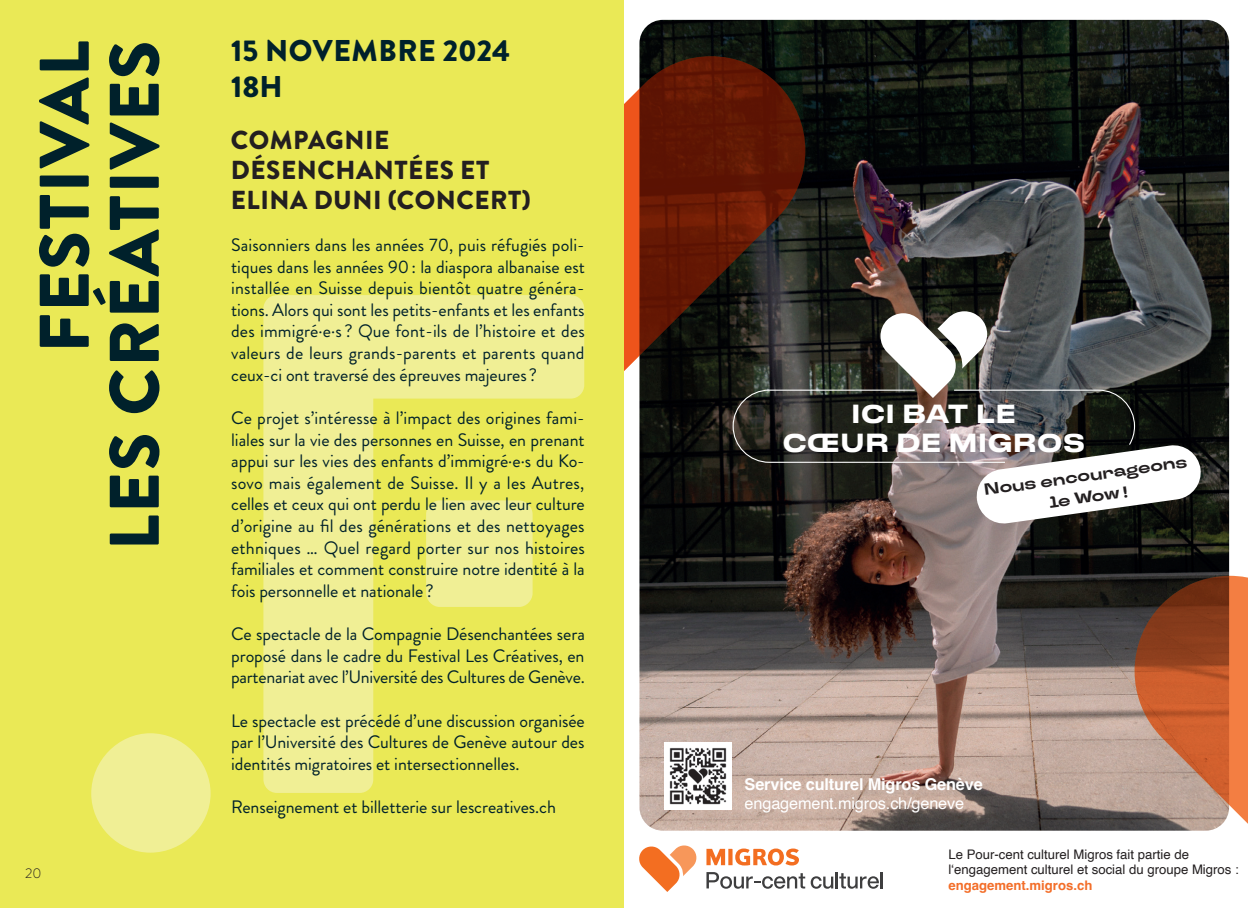
<style>
.page{position:relative;width:1248px;height:908px;background:#fff}
.page>*{position:absolute;margin:0;border:0;box-sizing:border-box;transform-origin:0 0}
.Artiste{font:900 70px/70px "Brandon Grotesque";letter-spacing:.02em;color:#00212b;text-align:right}
.Date_et_horaire{font:900 30px "Brandon Grotesque";letter-spacing:.015em;color:#00212b}
.sous-titre{font:900 26px/30px "Brandon Grotesque";letter-spacing:.02em;color:#231f20}
.t1{font:500 24.4px/28.4px "Druk Text Wide Web";color:#fff;text-align:center}
.Texte_courant{font:18px/21.6px "Brandon Grotesque";letter-spacing:-.005em;color:#00212b;text-align:justify}
.t2{font:700 16.2px/19.4px "Helvetica";letter-spacing:-.01em;color:#fff}
.t3{font:16px/21.4px "TT Travels Next Bold";color:#231f20;text-align:center}
.Artiste-2{font:300 14px "Brandon Grotesque";color:#231f20}
.t4{font:13.2px/15.8px "Helvetica";color:#231f20}
.s1{font-weight:400}
.s2{font-weight:700;color:#f36e29}
</style>
<div class="page">
<div style="left:0;top:0;width:624px;height:907px;background:#eae956"></div>
<svg style="left:263px;top:295px;width:321px;height:497px;fill:#f0ef95"></svg>
<div style="left:426px;top:500px;width:106px;height:106px;background:#f0ef95;border-radius:14px"></div>
<div style="left:91px;top:733px;width:119px;height:119px;background:#f0ef95;border-radius:50%"></div>
<img style="left:639px;top:20px;width:589px;height:810px">
<svg style="left:732px;top:311px;width:470px;height:214px"></svg>
<svg style="left:1134px;top:575px;width:113px;height:256px;background:#af6847"></svg>
<svg style="left:624px;top:56px;width:181px;height:334px;background:#552414"></svg>
<svg style="left:706px;top:872px;width:176px;height:16px"></svg>
<svg style="left:706px;top:848px;width:93px;height:17px"></svg>
<svg style="left:639px;top:845px;width:58px;height:46px"></svg>
<img style="left:664px;top:741px;width:67px;height:67px">
<p class="Artiste" style="left:30px;top:550px;width:511px;rotate:-90deg">FESTIVAL<br>LES CRÉATIVES</p>
<p class="Artiste-2" style="left:25px;top:863px;width:18px">20</p>
<p class="Date_et_horaire" style="left:231px;top:29px;width:280px">15 NOVEMBRE 2024</p>
<p class="Date_et_horaire" style="left:231px;top:65px;width:53px">18H</p>
<p class="sous-titre" style="left:231px;top:125px;width:301px">COMPAGNIE<br>DÉSENCHANTÉES ET<br>ELINA DUNI (CONCERT)</p>
<p class="Texte_courant" style="left:231px;top:234px;width:355px">Saisonniers dans les années 70, puis réfugiés poli&shy;tiques dans les années 90: la diaspora albanaise est installée en Suisse depuis bientôt quatre généra&shy;tions. Alors qui sont les petits-enfants et les enfants des immigré·e·s ? Que font-ils de l’histoire et des valeurs de leurs grands-parents et parents quand ceux-ci ont traversé des épreuves majeures?</p>
<p class="Texte_courant" style="left:231px;top:407px;width:355px">Ce projet s’intéresse à l’impact des origines fami&shy;liales sur la vie des personnes en Suisse, en prenant appui sur les vies des enfants d’immigré·e·s du Ko&shy;sovo mais également de Suisse. Il y a les Autres, celles et ceux qui ont perdu le lien avec leur culture d’origine au fil des générations et des nettoyages ethniques … Quel regard porter sur nos histoires familiales et comment construire notre identité à la fois personnelle et nationale?</p>
<p class="Texte_courant" style="left:231px;top:623px;width:355px">Ce spectacle de la Compagnie Désenchantées sera proposé dans le cadre du Festival Les Créatives, en partenariat avec l’Université des Cultures de Genève.</p>
<p class="Texte_courant" style="left:231px;top:709px;width:355px">Le spectacle est précédé d’une discussion organisée par l’Université des Cultures de Genève autour des identités migratoires et intersectionnelles.</p>
<p class="Texte_courant" style="left:231px;top:796px;width:326px">Renseignement et billetterie sur lescreatives.ch</p>
<p class="t1" style="left:782px;top:397px;width:304px">ICI BAT LE<br>CŒUR DE MIGROS</p>
<p class="t3" style="left:982px;top:479px;width:206px;rotate:-8deg">Nous encourageons le Wow !</p>
<p class="t2" style="left:744px;top:775px;width:239px">Service culturel Migros Genève <span class="s1">engagement.migros.ch/geneve</span></p>
<p class="t4" style="left:948px;top:846px;width:292px">Le Pour-cent culturel Migros fait partie de l‘engagement culturel et social du groupe Migros : <span class="s2">engagement.migros.ch</span></p>
</div>
